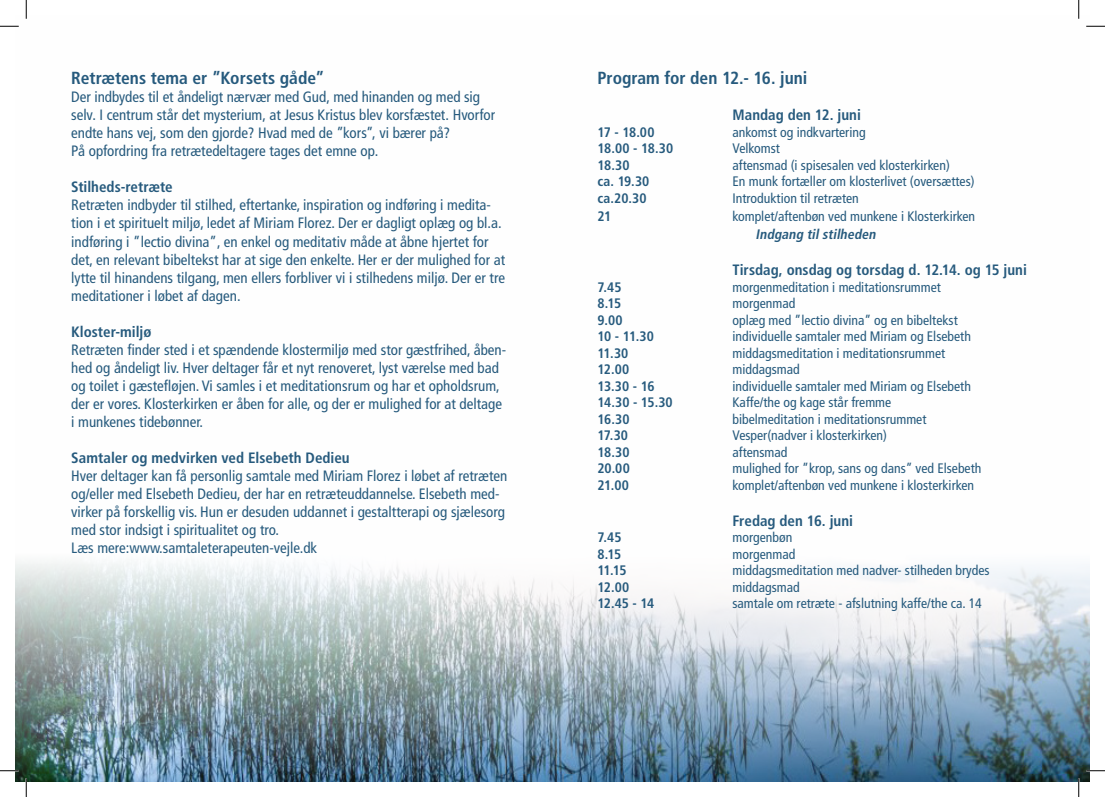
<style>
.page{position:relative;width:1105px;height:797px;background:#fff}
.page>*{position:absolute;margin:0;border:0;box-sizing:border-box;transform-origin:0 0}
.t1{font:700 condensed 17.5px "Frutiger";color:#265a7d}
.t2{font:condensed 15px/18px "Frutiger";color:#265a7d}
.t3{font:700 condensed 15px "Frutiger";color:#265a7d}
.t4{font:condensed 13.75px "Frutiger";color:#265a7d}
.t5{font:700 condensed 13.75px "Frutiger";letter-spacing:-.015em;color:#265a7d}
.t6{font:italic 700 condensed 13.75px "Frutiger";color:#265a7d}
</style>
<div class="page">
<img style="left:16px;top:16px;width:1073px;height:765px">
<svg style="left:0;top:25px;width:19px;height:2px"></svg>
<svg style="left:1086px;top:25px;width:19px;height:2px"></svg>
<svg style="left:0;top:770px;width:19px;height:1px"></svg>
<svg style="left:1086px;top:770px;width:19px;height:1px"></svg>
<svg style="left:25px;top:0;width:2px;height:19px"></svg>
<svg style="left:25px;top:778px;width:2px;height:19px"></svg>
<svg style="left:1078px;top:0;width:1px;height:19px"></svg>
<svg style="left:1078px;top:778px;width:1px;height:19px"></svg>
<p class="t1" style="left:71px;top:68px;width:255px">Retrætens tema er ”Korsets gåde”</p>
<p class="t2" style="left:71px;top:88px;width:425px">Der indbydes til et åndeligt nærvær med Gud, med hinanden og med sig selv. I centrum står det mysterium, at Jesus Kristus blev korsfæstet. Hvorfor endte hans vej, som den gjorde? Hvad med de ”kors”, vi bærer på?<br>På opfordring fra retrætedeltagere tages det emne op.</p>
<p class="t3" style="left:71px;top:178px;width:103px">Stilheds-retræte</p>
<p class="t2" style="left:71px;top:196px;width:435px">Retræten indbyder til stilhed, eftertanke, inspiration og indføring i medita&shy;tion i et spirituelt miljø, ledet af Miriam Florez. Der er dagligt oplæg og bl.a. indføring i ”lectio divina”, en enkel og meditativ måde at åbne hjertet for det, en relevant bibeltekst har at sige den enkelte. Her er der mulighed for at lytte til hinandens tilgang, men ellers forbliver vi i stilhedens miljø. Der er tre meditationer i løbet af dagen.</p>
<p class="t3" style="left:71px;top:322px;width:82px">Kloster-miljø</p>
<p class="t2" style="left:71px;top:340px;width:436px">Retræten finder sted i et spændende klostermiljø med stor gæstfrihed, åben&shy;hed og åndeligt liv. Hver deltager får et nyt renoveret, lyst værelse med bad og toilet i gæstefløjen. Vi samles i et meditationsrum og har et opholdsrum, der er vores. Klosterkirken er åben for alle, og der er mulighed for at deltage i munkenes tidebønner.</p>
<p class="t3" style="left:71px;top:448px;width:280px">Samtaler og medvirken ved Elsebeth Dedieu</p>
<p class="t2" style="left:71px;top:466px;width:438px">Hver deltager kan få personlig samtale med Miriam Florez i løbet af retræten og/eller med Elsebeth Dedieu, der har en retræteuddannelse. Elsebeth med&shy;virker på forskellig vis. Hun er desuden uddannet i gestaltterapi og sjælesorg med stor indsigt i spiritualitet og tro.<br>Læs mere:www.samtaleterapeuten-vejle.dk</p>
<p class="t1" style="left:597px;top:68px;width:211px">Program for den 12.- 16. juni</p>
<p class="t3" style="left:732px;top:106px;width:130px">Mandag den 12. juni</p>
<p class="t5" style="left:597px;top:124px;width:59px">17 - 18.00</p>
<p class="t4" style="left:732px;top:124px;width:135px">ankomst og indkvartering</p>
<p class="t5" style="left:597px;top:140px;width:77px">18.00 - 18.30</p>
<p class="t4" style="left:732px;top:141px;width:49px">Velkomst</p>
<p class="t5" style="left:597px;top:157px;width:34px">18.30</p>
<p class="t4" style="left:732px;top:157px;width:219px">aftensmad (i spisesalen ved klosterkirken)</p>
<p class="t5" style="left:597px;top:173px;width:53px">ca. 19.30</p>
<p class="t4" style="left:732px;top:174px;width:244px">En munk fortæller om klosterlivet (oversættes)</p>
<p class="t5" style="left:597px;top:190px;width:51px">ca.20.30</p>
<p class="t4" style="left:732px;top:190px;width:128px">Introduktion til retræten</p>
<p class="t5" style="left:597px;top:208px;width:15px">21</p>
<p class="t4" style="left:732px;top:208px;width:244px">komplet/aftenbøn ved munkene i Klosterkirken</p>
<p class="t6" style="left:755px;top:226px;width:124px">Indgang tilstilheden</p>
<p class="t3" style="left:597px;top:261px;width:37px">T</p>
<p class="t3" style="left:740px;top:261px;width:289px">irsdag, onsdag og torsdag d. 12.14. og 15 juni</p>
<p class="t5" style="left:597px;top:278px;width:26px">7.45</p>
<p class="t4" style="left:732px;top:279px;width:210px">morgenmeditation i meditationsrummet</p>
<p class="t5" style="left:597px;top:295px;width:25px">8.15</p>
<p class="t4" style="left:732px;top:295px;width:64px">morgenmad</p>
<p class="t5" style="left:597px;top:311px;width:27px">9.00</p>
<p class="t4" style="left:732px;top:312px;width:227px">oplæg med ”lectio divina” og en bibeltekst</p>
<p class="t5" style="left:597px;top:328px;width:58px">10 - 11.30</p>
<p class="t4" style="left:732px;top:328px;width:240px">individuelle samtaler med Miriam og Elsebeth</p>
<p class="t5" style="left:597px;top:344px;width:32px">11.30</p>
<p class="t4" style="left:732px;top:345px;width:214px">middagsmeditation i meditationsrummet</p>
<p class="t5" style="left:597px;top:361px;width:33px">12.00</p>
<p class="t4" style="left:732px;top:361px;width:69px">middagsmad</p>
<p class="t5" style="left:597px;top:377px;width:59px">13.30 - 16</p>
<p class="t4" style="left:732px;top:378px;width:240px">individuelle samtaler med Miriam og Elsebeth</p>
<p class="t5" style="left:597px;top:394px;width:77px">14.30 - 15.30</p>
<p class="t4" style="left:732px;top:394px;width:160px">Kaffe/the og kage står fremme</p>
<p class="t5" style="left:597px;top:410px;width:34px">16.30</p>
<p class="t4" style="left:732px;top:411px;width:195px">bibelmeditation i meditationsrummet</p>
<p class="t5" style="left:597px;top:427px;width:32px">17.30</p>
<p class="t4" style="left:732px;top:427px;width:156px">Vesper(nadver i klosterkirken)</p>
<p class="t5" style="left:597px;top:443px;width:34px">18.30</p>
<p class="t4" style="left:732px;top:444px;width:56px">aftensmad</p>
<p class="t5" style="left:597px;top:460px;width:34px">20.00</p>
<p class="t4" style="left:732px;top:460px;width:250px">mulighed for ”krop, sans og dans” ved Elsebeth</p>
<p class="t5" style="left:597px;top:476px;width:33px">21.00</p>
<p class="t4" style="left:732px;top:477px;width:243px">komplet/aftenbøn ved munkene i klosterkirken</p>
<p class="t3" style="left:732px;top:511px;width:122px">Fredag den 16. juni</p>
<p class="t5" style="left:597px;top:529px;width:26px">7.45</p>
<p class="t4" style="left:732px;top:529px;width:61px">morgenbøn</p>
<p class="t5" style="left:597px;top:545px;width:25px">8.15</p>
<p class="t4" style="left:732px;top:546px;width:64px">morgenmad</p>
<p class="t5" style="left:597px;top:562px;width:31px">11.15</p>
<p class="t4" style="left:732px;top:562px;width:259px">middagsmeditation med nadver- stilheden brydes</p>
<p class="t5" style="left:597px;top:578px;width:33px">12.00</p>
<p class="t4" style="left:732px;top:579px;width:69px">middagsmad</p>
<p class="t5" style="left:597px;top:595px;width:58px">12.45 - 14</p>
<p class="t4" style="left:732px;top:595px;width:251px">samtale om retræte - afslutning kaffe/the ca. 14</p>
</div>
